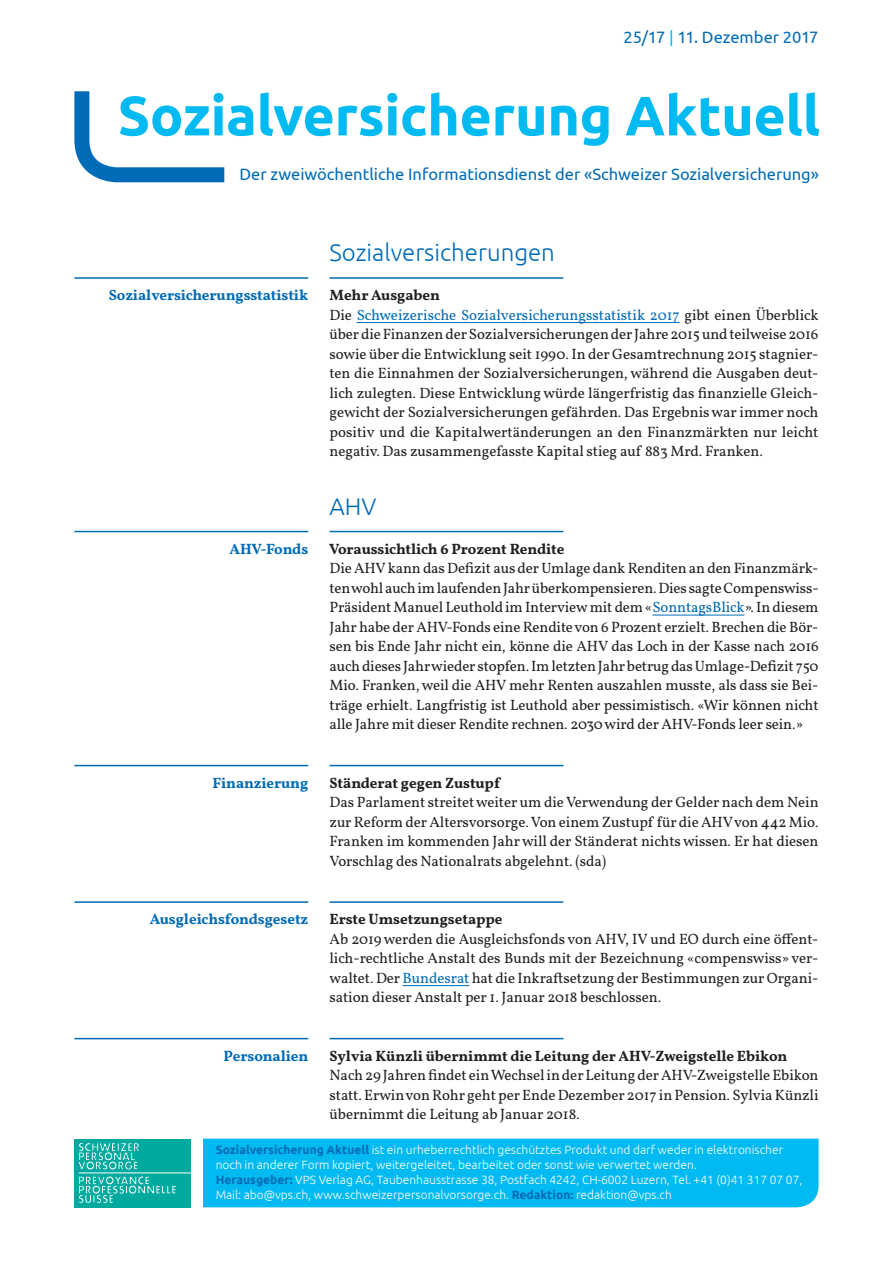
<style>
.page{position:relative;width:893px;height:1263px;background:#fff}
.page>*{position:absolute;margin:0;border:0;box-sizing:border-box;transform-origin:0 0}
.t1{font:700 55.5px "Ubuntu";letter-spacing:-.005em;color:#00baf1}
.VA_Titel{font:300 24px "Ubuntu";color:#006cb7}
.t2{font:16.5px "Ubuntu";color:#006cb7}
.VA_Text{font:15px/19.5px "Vollkorn";letter-spacing:-.005em;color:#231f20;text-align:justify}
.VA_Text_bold{font:600 15px "Vollkorn";letter-spacing:-.005em;color:#231f20}
.t3{font:600 15px "Vollkorn";letter-spacing:-.005em;color:#006cb7}
.t4{font:300 12px/15px "Ubuntu";color:#fff}
.s1{color:#00baf1}
.s2{color:#006cb7}
.s3{font-weight:700;color:#006cb7}
</style>
<div class="page">
<svg style="left:74px;top:91px;width:150px;height:91px"></svg>
<div style="left:203px;top:1138px;width:616px;height:69px;background:#00baf1"></div>
<div style="left:74px;top:1138px;width:117px;height:69px;background:#00a99d"></div>
<svg style="left:78px;top:1142px;width:62px;height:28px"></svg>
<svg style="left:78px;top:1176px;width:98px;height:27px"></svg>
<hr style="left:79px;top:1172px;width:112px;height:1px;background:#fff">
<hr style="left:330px;top:277px;width:233px;height:2px;background:#006cb7">
<hr style="left:357px;top:322px;width:323px;height:1px;background:#006cb7">
<hr style="left:330px;top:531px;width:233px;height:1px;background:#006cb7">
<hr style="left:652px;top:615px;width:92px;height:1px;background:#006cb7">
<hr style="left:330px;top:765px;width:233px;height:1px;background:#006cb7">
<hr style="left:330px;top:901px;width:233px;height:2px;background:#006cb7">
<hr style="left:402px;top:985px;width:67px;height:1px;background:#006cb7">
<hr style="left:330px;top:1038px;width:233px;height:1px;background:#006cb7">
<hr style="left:74px;top:277px;width:234px;height:2px;background:#006cb7">
<hr style="left:74px;top:531px;width:234px;height:1px;background:#006cb7">
<hr style="left:74px;top:765px;width:234px;height:1px;background:#006cb7">
<hr style="left:74px;top:901px;width:234px;height:2px;background:#006cb7">
<hr style="left:74px;top:1038px;width:234px;height:1px;background:#006cb7">
<p class="t2" style="left:623px;top:27px;width:197px">25/17 <span class="s1">|</span> 11. Dezember 2017</p>
<h1 class="t1" style="left:118px;top:82px;width:704px">Sozialversicherung Aktuell</h1>
<p class="t2" style="left:239px;top:164px;width:581px">Der zweiwöchentliche Informationsdienst der «Schweizer Sozialversicherung»</p>
<p class="t3" style="left:109px;top:285px;width:201px">Sozialversicherungsstatistik</p>
<p class="t3" style="left:229px;top:539px;width:80px">AHV-Fonds</p>
<p class="t3" style="left:213px;top:773px;width:97px">Finanzierung</p>
<p class="t3" style="left:150px;top:909px;width:160px">Ausgleichsfondsgesetz</p>
<p class="t3" style="left:223px;top:1046px;width:86px">Personalien</p>
<p class="VA_Titel" style="left:330px;top:238px;width:227px">Sozialversicherungen</p>
<p class="VA_Text_bold" style="left:330px;top:285px;width:112px">Mehr Ausgaben</p>
<p class="VA_Text" style="left:330px;top:305px;width:491px">Die <span class="s2">Schweizerische Sozialversicherungsstatistik 2017</span> gibt einen Überblick über die Finanzen der Sozialversicherungen der Jahre 2015 und teilweise 2016 sowie über die Entwicklung seit 1990. In der Gesamtrechnung 2015 stagnier&shy;ten die Einnahmen der Sozialversicherungen, während die Ausgaben deut&shy;lich zulegten. Diese Entwicklung würde längerfristig das finanzielle Gleich&shy;gewicht der Sozialversicherungen gefährden. Das Ergebnis war immer noch positiv und die Kapitalwertänderungen an den Finanzmärkten nur leicht negativ. Das zusammengefasste Kapital stieg auf 883 Mrd. Franken.</p>
<p class="VA_Titel" style="left:330px;top:491px;width:48px">AHV</p>
<p class="VA_Text_bold" style="left:329px;top:539px;width:237px">Voraussichtlich 6 Prozent Rendite</p>
<p class="VA_Text" style="left:330px;top:559px;width:491px">Die AHV kann das Defizit aus der Umlage dank Renditen an den Finanzmärk&shy;ten wohl auch im laufenden Jahr überkompensieren. Dies sagte Compenswiss-Präsident Manuel Leuthold im Interview mit dem «<span class="s2">SonntagsBlick</span>». In diesem Jahr habe der AHV-Fonds eine Rendite von 6 Prozent erzielt. Brechen die Bör&shy;sen bis Ende Jahr nicht ein, könne die AHV das Loch in der Kasse nach 2016 auch dieses Jahr wieder stopfen. Im letzten Jahr betrug das Umlage-Defizit 750<br>Mio. Franken, weil die AHV mehr Renten auszahlen musste, als dass sie Bei&shy;träge erhielt. Langfristig ist Leuthold aber pessimistisch. «Wir können nicht alle Jahre mit dieser Rendite rechnen. 2030 wird der AHV-Fonds leer sein.»</p>
<p class="VA_Text_bold" style="left:330px;top:773px;width:172px">Ständerat gegen Zustupf</p>
<p class="VA_Text" style="left:330px;top:793px;width:491px">Das Parlament streitet weiter um die Verwendung der Gelder nach dem Nein zur Reform der Altersvorsorge. Von einem Zustupf für die AHV von 442 Mio.<br>Franken im kommenden Jahr will der Ständerat nichts wissen. Er hat diesen Vorschlag des Nationalrats abgelehnt. (sda)</p>
<p class="VA_Text_bold" style="left:330px;top:909px;width:174px">Erste Umsetzungsetappe</p>
<p class="VA_Text" style="left:330px;top:929px;width:490px">Ab 2019 werden die Ausgleichsfonds von AHV, IV und EO durch eine öffent&shy;lich-rechtliche Anstalt des Bunds mit der Bezeichnung «compenswiss» ver&shy;waltet. Der <span class="s2">Bundesrat</span> hat die Inkraftsetzung der Bestimmungen zur Organi&shy;sation dieser Anstalt per 1. Januar 2018 beschlossen.</p>
<p class="VA_Text_bold" style="left:330px;top:1046px;width:459px">Sylvia Künzli übernimmt die Leitung der AHV-Zweigstelle Ebikon</p>
<p class="VA_Text" style="left:330px;top:1066px;width:491px">Nach 29 Jahren findet ein Wechsel in der Leitung der AHV-Zweigstelle Ebikon statt. Erwin von Rohr geht per Ende Dezember 2017 in Pension. Sylvia Künzli übernimmt die Leitung ab Januar 2018.</p>
<p class="t4" style="left:216px;top:1142px;width:588px"><span class="s3">Sozialversicherung Aktuell</span> ist ein urheberrechtlich geschütztes Produkt und darf weder in elektronischer noch in anderer Form kopiert, weitergeleitet, bearbeitet oder sonst wie verwertet werden.<br><span class="s3">Herausgeber:</span> VPS Verlag AG, Taubenhausstrasse 38, Postfach 4242, CH-6002 Luzern, Tel. +41 (0)41 317 07 07, Mail: abo@vps.ch, www.schweizerpersonalvorsorge.ch. <span class="s3">Redaktion:</span> redaktion@vps.ch</p>
</div>
